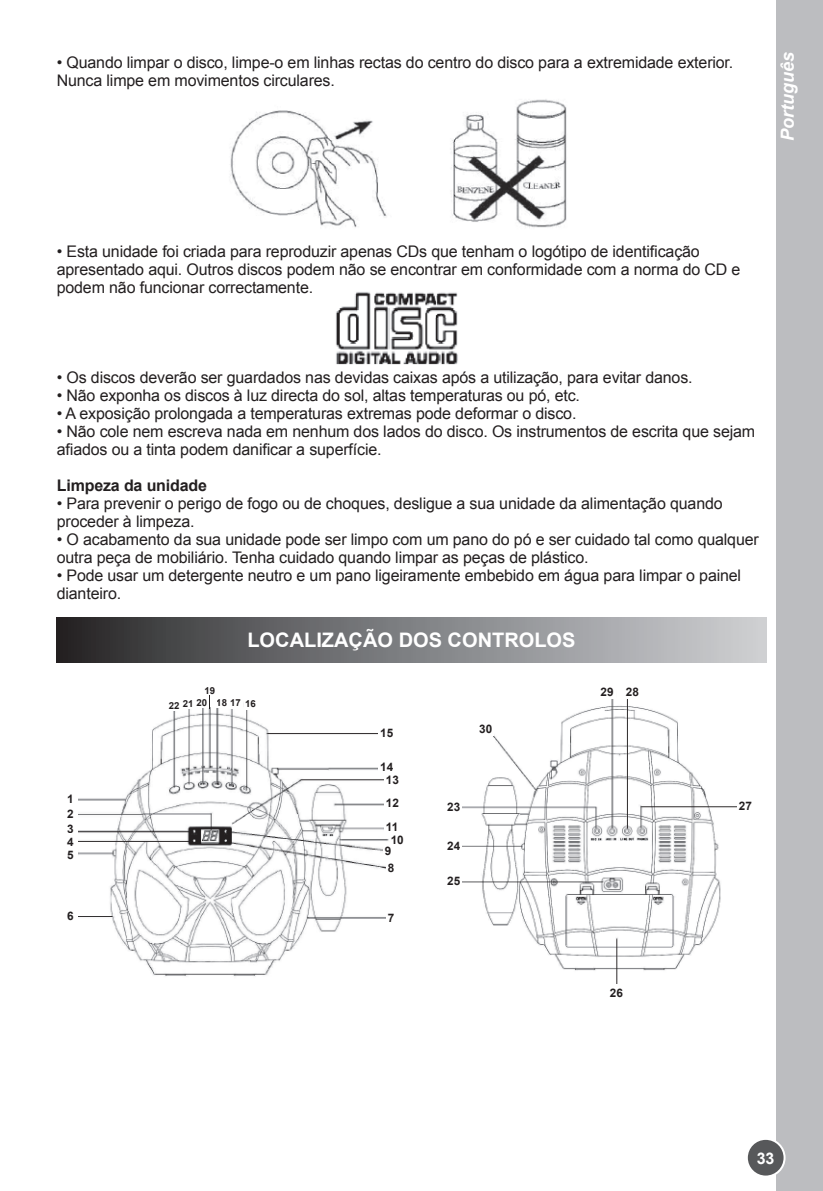
<style>
.page{position:relative;width:823px;height:1191px;background:#fff}
.page>*{position:absolute;margin:0;border:0;box-sizing:border-box;transform-origin:0 0}
.t1{font:700 20px "VU Arial";color:#fff}
.t2{font:italic 700 18px "VU Arial";letter-spacing:-.01em;color:#fff}
.t3{font:16px/18px "VU Arial";letter-spacing:-.01em;color:#231f20}
.t4{font:700 16px "VU Arial";letter-spacing:-.01em;color:#231f20}
.t5{font:700 16px "VU Arial";color:#fff}
.t6{font:700 11.8px/15px "Arial";color:#231f20;text-align:justify}
.t7{font:700 9.6px/12.6px "Arial";color:#231f20}
</style>
<div class="page">
<div style="left:775px;top:0;width:47px;height:1191px;background:#bcbdc0"></div>
<div style="left:746px;top:1138px;width:38px;height:38px;background:#57585a;border-radius:50%"></div>
<div style="left:745px;top:1137px;width:40px;height:40px;border:2px solid #fff;border-radius:50%"></div>
<img style="left:230px;top:99px;width:337px;height:129px">
<div style="left:57px;top:617px;width:708px;height:45px;background:linear-gradient(to right,#2a2a2b,#d1d3d6)"></div>
<img style="left:336px;top:292px;width:122px;height:73px">
<img style="left:78px;top:704px;width:311px;height:273px">
<div style="left:386px;top:909px;width:17px;height:15px;background:#fff"></div>
<div style="left:386px;top:859px;width:17px;height:15px;background:#fff"></div>
<div style="left:383px;top:842px;width:17px;height:15px;background:#fff"></div>
<div style="left:384px;top:819px;width:17px;height:15px;background:#fff"></div>
<div style="left:384px;top:795px;width:17px;height:15px;background:#fff"></div>
<div style="left:384px;top:771px;width:17px;height:15px;background:#fff"></div>
<div style="left:378px;top:758px;width:17px;height:15px;background:#fff"></div>
<div style="left:378px;top:725px;width:17px;height:15px;background:#fff"></div>
<div style="left:244px;top:697px;width:13px;height:12px;background:#fff"></div>
<div style="left:229px;top:696px;width:13px;height:12px;background:#fff"></div>
<div style="left:215px;top:695px;width:13px;height:13px;background:#fff"></div>
<div style="left:197px;top:683px;width:20px;height:24px;background:#fff"></div>
<svg style="left:209px;top:695px;width:1px;height:13px"></svg>
<div style="left:195px;top:695px;width:14px;height:13px;background:#fff"></div>
<div style="left:181px;top:697px;width:14px;height:12px;background:#fff"></div>
<div style="left:167px;top:699px;width:14px;height:12px;background:#fff"></div>
<img style="left:462px;top:699px;width:274px;height:285px">
<div style="left:477px;top:720px;width:17px;height:15px;background:#fff"></div>
<p class="t3" style="left:57px;top:54px;width:677px">• Quando limpar o disco, limpe-o em linhas rectas do centro do disco para a extremidade exterior.<br>Nunca limpe em movimentos circulares.</p>
<p class="t2" style="left:775px;top:141px;width:91px;rotate:-90deg">Português</p>
<p class="t3" style="left:57px;top:242px;width:684px">• Esta unidade foi criada para reproduzir apenas CDs que tenham o logótipo de identificação apresentado aqui. Outros discos podem não se encontrar em conformidade com a norma do CD e podem não funcionar correctamente.</p>
<p class="t3" style="left:57px;top:368px;width:637px">• Os discos deverão ser guardados nas devidas caixas após a utilização, para evitar danos.</p>
<p class="t3" style="left:57px;top:386px;width:524px">• Não exponha os discos à luz directa do sol, altas temperaturas ou pó, etc.</p>
<p class="t3" style="left:57px;top:404px;width:521px">• A exposição prolongada a temperaturas extremas pode deformar o disco.</p>
<p class="t3" style="left:57px;top:422px;width:699px">• Não cole nem escreva nada em nenhum dos lados do disco. Os instrumentos de escrita que sejam afiados ou a tinta podem danificar a superfície.</p>
<p class="t4" style="left:57px;top:475px;width:152px">Limpeza da unidade</p>
<p class="t3" style="left:57px;top:494px;width:667px">• Para prevenir o perigo de fogo ou de choques, desligue a sua unidade da alimentação quando proceder à limpeza.</p>
<p class="t3" style="left:57px;top:530px;width:703px">• O acabamento da sua unidade pode ser limpo com um pano do pó e ser cuidado tal como qualquer outra peça de mobiliário. Tenha cuidado quando limpar as peças de plástico.</p>
<p class="t3" style="left:57px;top:566px;width:685px">• Pode usar um detergente neutro e um pano ligeiramente embebido em água para limpar o painel dianteiro.</p>
<p class="t1" style="left:247px;top:627px;width:329px">LOCALIZAÇÃO DOS CONTROLOS</p>
<p class="t6" style="left:442px;top:396px;width:8px">1<br>2<br>3</p>
<p class="t6" style="left:67px;top:792px;width:8px">1<br>2<br>3</p>
<p class="t6" style="left:67px;top:836px;width:8px;line-height:13px">4<br>5</p>
<p class="t6" style="left:67px;top:908px;width:8px">6</p>
<p class="t7" style="left:183px;top:684px;width:34px;text-indent:22px">19<br>21 20</p>
<p class="t7" style="left:216px;top:697px;width:41px">18 17 16</p>
<p class="t7" style="left:169px;top:699px;width:12px">22</p>
<p class="t6" style="left:380px;top:726px;width:15px">15</p>
<p class="t6" style="left:380px;top:759px;width:15px">14</p>
<p class="t6" style="left:385px;top:772px;width:15px">13</p>
<p class="t6" style="left:385px;top:796px;width:15px">12</p>
<p class="t6" style="left:385px;top:820px;width:14px">11</p>
<p class="t6" style="left:390px;top:832px;width:15px">10</p>
<p class="t6" style="left:385px;top:843px;width:8px">9</p>
<p class="t6" style="left:388px;top:861px;width:8px">8</p>
<p class="t6" style="left:388px;top:910px;width:8px">7</p>
<p class="t6" style="left:479px;top:721px;width:15px">30</p>
<p class="t6" style="left:447px;top:799px;width:15px">23</p>
<p class="t6" style="left:447px;top:838px;width:15px">24</p>
<p class="t6" style="left:447px;top:873px;width:15px">25</p>
<p class="t6" style="left:600px;top:684px;width:40px">29 28</p>
<p class="t6" style="left:609px;top:985px;width:15px">26</p>
<p class="t6" style="left:738px;top:798px;width:15px">27</p>
<p class="t5" style="left:756px;top:1148px;width:19px">33</p>
</div>
